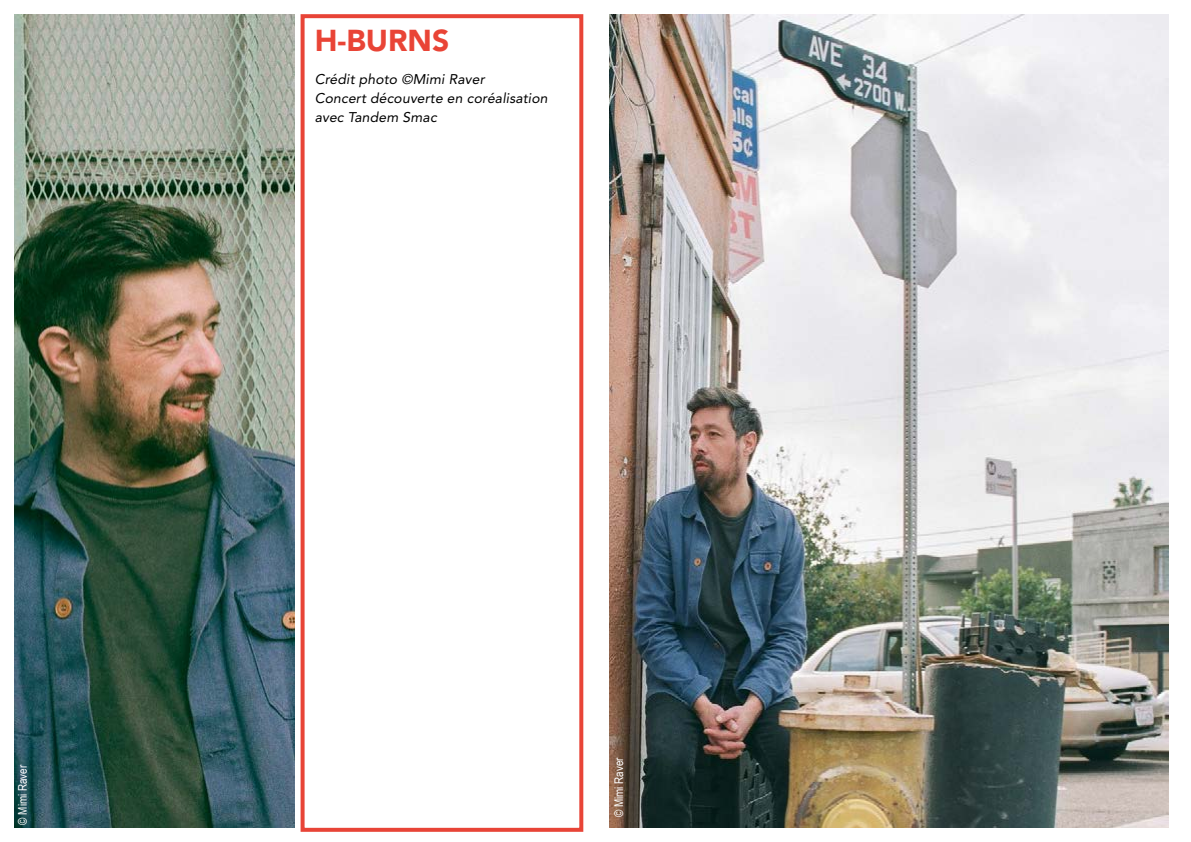
<style>
.page{position:relative;width:1191px;height:842px;background:#fff}
.page>*{position:absolute;margin:0;border:0;box-sizing:border-box;transform-origin:0 0}
.t1{font:900 30px "Avenir LT Pro";color:#e94436}
.t2{font:italic 14px/19px "Avenir LT Pro";letter-spacing:.01em;color:#000}
.t3{font:12px "Arial Narrow";color:#fff}
</style>
<div class="page">
<div style="left:300px;top:14px;width:283px;height:818px;border:4px solid #e84437"></div>
<img style="left:14px;top:14px;width:281px;height:814px">
<img style="left:609px;top:14px;width:559px;height:814px">
<p class="t3" style="left:14px;top:824px;width:61px;rotate:-90deg">© Mimi Raver</p>
<h1 class="t1" style="left:315px;top:22px;width:136px">H-BURNS</h1>
<p class="t2" style="left:315px;top:70px;width:234px">Crédit photo ©Mimi Raver<br>Concert découverte en coréalisation avec Tandem Smac</p>
<p class="t3" style="left:610px;top:817px;width:61px;rotate:-90deg">© Mimi Raver</p>
</div>
